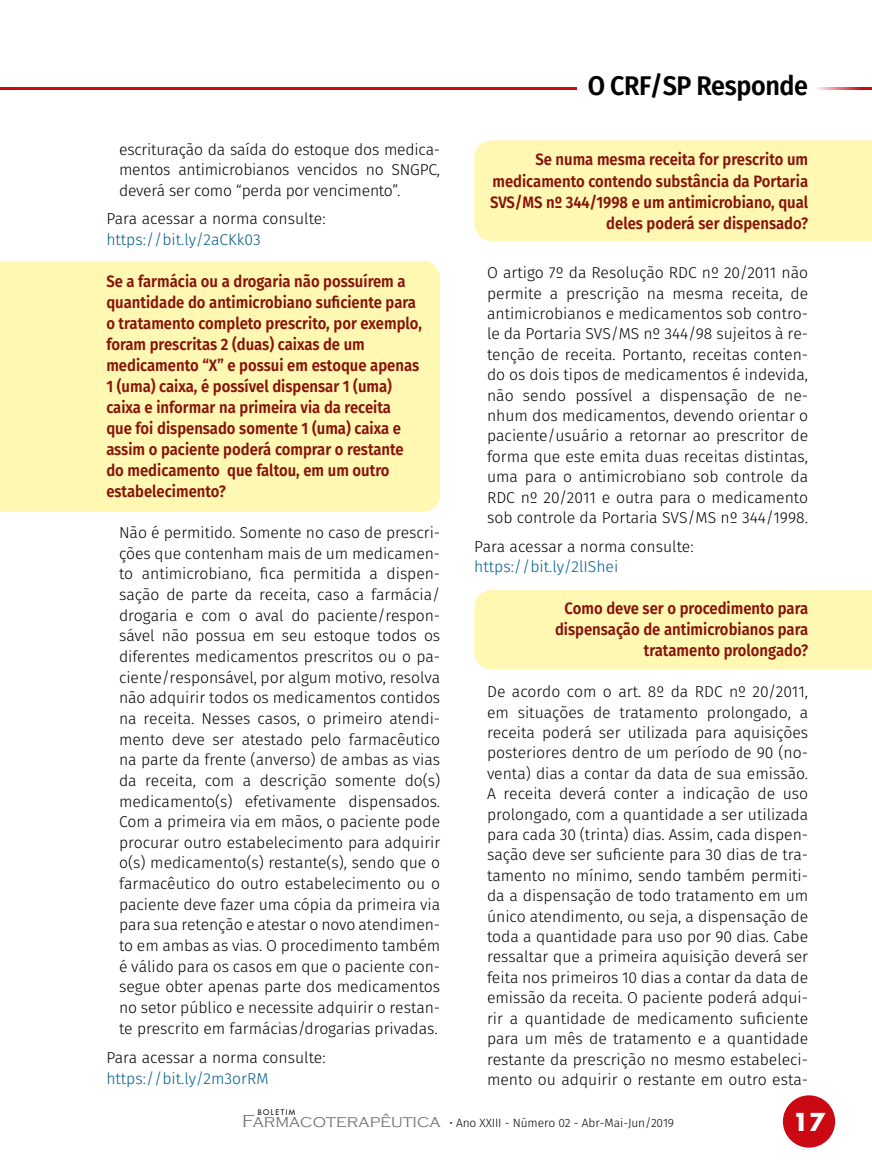
<style>
.page{position:relative;width:872px;height:1170px;background:#fff}
.page>*{position:absolute;margin:0;border:0;box-sizing:border-box;transform-origin:0 0}
.t1{font:600 27px "Fira Sans";letter-spacing:-.015em;color:#000;scale:.93 1}
.t2{font:700 24px "Futura";color:#fff}
.t3{font:300 17.85px "Copperplate Gothic";color:#737277}
.t4{font:600 16.5px/21px "Fira Sans";color:#87120b;text-align:right;scale:.9 1}
.t5{font:300 15.75px/20.4px "Fira Sans";color:#000;text-align:justify}
.t6{font:300 15.75px "Fira Sans";color:#005c89}
.t7{font:300 12px "Fira Sans";letter-spacing:-.01em;color:#000}
.t8{font:7.5px "Futura";letter-spacing:.2em;color:#000}
</style>
<div class="page">
<div style="left:0;top:261px;width:440px;height:251px;background:#fff8b2"></div>
<div style="left:474px;top:140px;width:398px;height:101px;background:#fff8b2"></div>
<div style="left:474px;top:590px;width:398px;height:79px;background:#fff8b2"></div>
<hr style="left:0;top:87px;width:576px;height:3px;background:#cb0912">
<hr style="left:808px;top:87px;width:64px;height:3px;background:#cb0912">
<div style="left:783px;top:1095px;width:52px;height:52px;background:#cb0912;border-radius:50%"></div>
<p class="t5" style="left:119px;top:139px;width:323px">escrituração da saída do estoque dos medica&shy;mentos antimicrobianos vencidos no SNGPC, deverá ser como “perda por vencimento”.</p>
<p class="t5" style="left:106px;top:209px;width:221px">Para acessar a norma consulte:</p>
<p class="t6" style="left:106px;top:228px;width:156px">https://bit.ly/2aCKk03</p>
<p class="t4" style="left:106px;top:269px;width:352px;text-align:left">Se a farmácia ou a drogaria não possuírem a quantidade do antimicrobiano suficiente para o tratamento completo prescrito, por exemplo, foram prescritas 2 (duas) caixas de um medicamento “X” e possui em estoque apenas 1 (uma) caixa, é possível dispensar 1 (uma) caixa e informar na primeira via da receita<br>que foi dispensado somente 1 (uma) caixa e assim o paciente poderá comprar o restante do medicamento que faltou, em um outro estabelecimento?</p>
<p class="t5" style="left:119px;top:522px;width:323px">Não é permitido. Somente no caso de prescri&shy;ções que contenham mais de um medicamen&shy;to antimicrobiano, fica permitida a dispen&shy;sação de parte da receita, caso a farmácia/ drogaria e com o aval do paciente/respon&shy;sável não possua em seu estoque todos os diferentes medicamentos prescritos ou o pa&shy;ciente/responsável, por algum motivo, resolva não adquirir todos os medicamentos contidos na receita. Nesses casos, o primeiro atendi&shy;mento deve ser atestado pelo farmacêutico na parte da frente (anverso) de ambas as vias da receita, com a descrição somente do(s) medicamento(s) efetivamente dispensados.<br>Com a primeira via em mãos, o paciente pode procurar outro estabelecimento para adquirir o(s) medicamento(s) restante(s), sendo que o farmacêutico do outro estabelecimento ou o paciente deve fazer uma cópia da primeira via para sua retenção e atestar o novo atendimen&shy;to em ambas as vias. O procedimento também é válido para os casos em que o paciente con&shy;segue obter apenas parte dos medicamentos no setor público e necessite adquirir o restan&shy;te prescrito em farmácias/drogarias privadas.</p>
<p class="t5" style="left:106px;top:1046px;width:221px">Para acessar a norma consulte:</p>
<p class="t6" style="left:106px;top:1066px;width:164px">https://bit.ly/2m3orRM</p>
<h1 class="t1" style="left:588px;top:64px;width:238px">O CRF/SP Responde</h1>
<p class="t4" style="left:490px;top:148px;width:355px">Se numa mesma receita for prescrito um medicamento contendo substância da Portaria SVS/MS nº 344/1998 e um antimicrobiano, qual deles poderá ser dispensado?</p>
<p class="t5" style="left:487px;top:262px;width:323px">O artigo 7º da Resolução RDC nº 20/2011 não permite a prescrição na mesma receita, de antimicrobianos e medicamentos sob contro&shy;le da Portaria SVS/MS nº 344/98 sujeitos à re&shy;tenção de receita. Portanto, receitas conten&shy;do os dois tipos de medicamentos é indevida, não sendo possível a dispensação de ne&shy;nhum dos medicamentos, devendo orientar o paciente/usuário a retornar ao prescritor de forma que este emita duas receitas distintas, uma para o antimicrobiano sob controle da RDC nº 20/2011 e outra para o medicamento sob controle da Portaria SVS/MS nº 344/1998.</p>
<p class="t5" style="left:474px;top:536px;width:221px">Para acessar a norma consulte:</p>
<p class="t6" style="left:474px;top:555px;width:146px">https://bit.ly/2lIShei</p>
<p class="t4" style="left:555px;top:596px;width:283px">Como deve ser o procedimento para dispensação de antimicrobianos para tratamento prolongado?</p>
<p class="t5" style="left:487px;top:681px;width:323px">De acordo com o art. 8º da RDC nº 20/2011, em situações de tratamento prolongado, a receita poderá ser utilizada para aquisições posteriores dentro de um período de 90 (no&shy;venta) dias a contar da data de sua emissão.<br>A receita deverá conter a indicação de uso prolongado, com a quantidade a ser utilizada para cada 30 (trinta) dias. Assim, cada dispen&shy;sação deve ser suficiente para 30 dias de tra&shy;tamento no mínimo, sendo também permiti&shy;da a dispensação de todo tratamento em um único atendimento, ou seja, a dispensação de toda a quantidade para uso por 90 dias. Cabe ressaltar que a primeira aquisição deverá ser feita nos primeiros 10 dias a contar da data de emissão da receita. O paciente poderá adqui&shy;rir a quantidade de medicamento suficiente para um mês de tratamento e a quantidade restante da prescrição no mesmo estabeleci&shy;mento ou adquirir o restante em outro esta-</p>
<p class="t8" style="left:258px;top:1107px;width:39px">BOLETIM</p>
<p class="t3" style="left:242px;top:1111px;width:200px">Farmacoterapêutica</p>
<h2 class="t2" style="left:792px;top:1105px;width:34px">17</h2>
<p class="t7" style="left:449px;top:1114px;width:226px">• Ano XXIII ‑ Número 02 ‑ Abr‑Mai‑Jun/2019</p>
</div>
